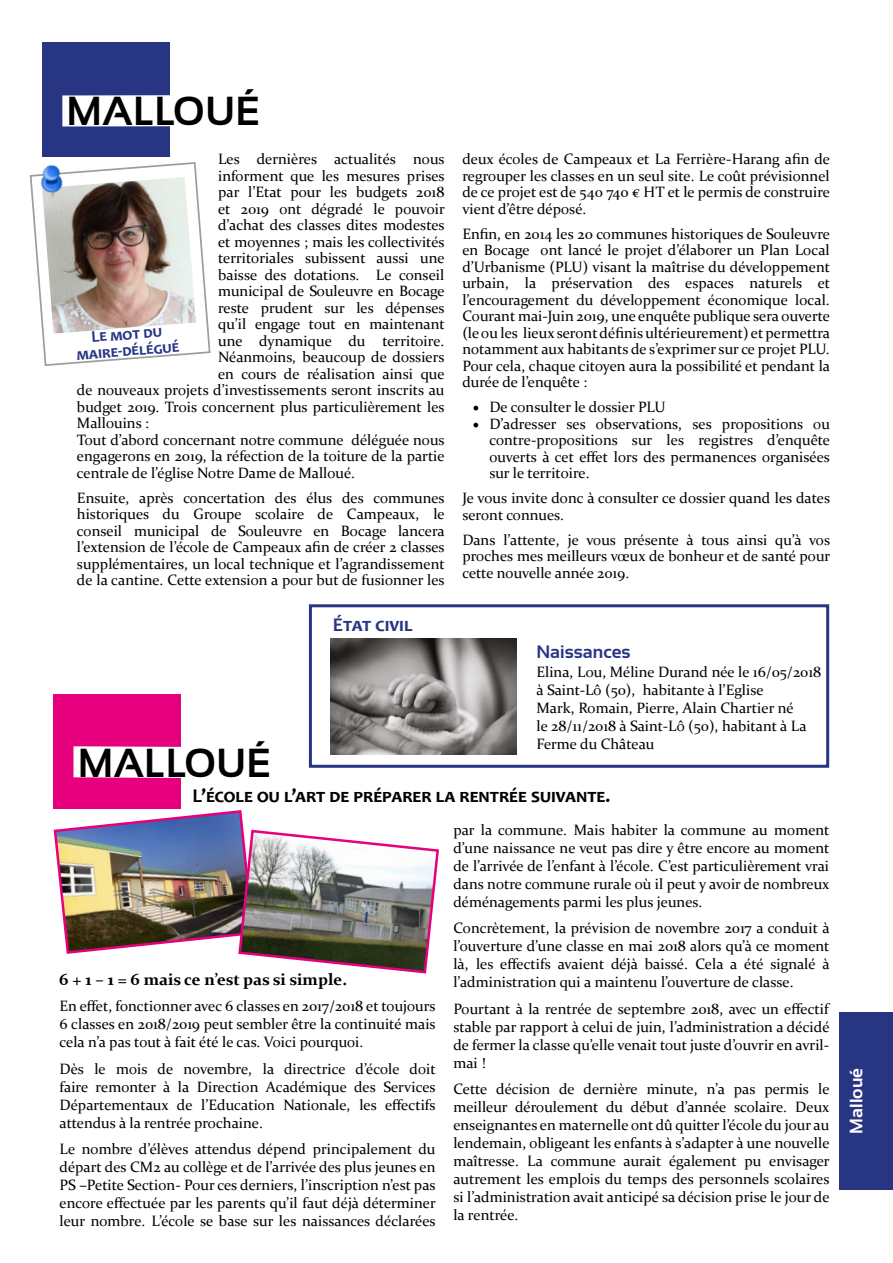
<style>
.page{position:relative;width:893px;height:1263px;background:#fff}
.page>*{position:absolute;margin:0;border:0;box-sizing:border-box;transform-origin:0 0}
.t1{font:700 40.5px "Sansation";color:#000}
.t2{font:700 19.5px "Candara";color:#000}
.t3{font:700 19.5px "Candara";color:#283583}
.t4{font:700 18px "Sansation";color:#283583}
.t5{font:700 18px "Sansation";color:#fff}
.t6{font:700 16.5px "Constantia";color:#000}
.t7{font:700 16.5px/16.5px "Candara";color:#283583;text-align:center}
.t8{font:15px/18px "Constantia";color:#000;text-align:justify}
.s1{font-family:"Minion Pro";font-size:18px}
</style>
<div class="page">
<div style="left:43px;top:43px;width:127px;height:114px;background:#283583"></div>
<div style="left:62px;top:95px;width:108px;height:31px;background:#fff"></div>
<div style="left:840px;top:1012px;width:53px;height:177px;background:#283583"></div>
<svg style="left:29px;top:162px;width:182px;height:204px"></svg>
<img style="left:42px;top:177px;width:154px;height:157px">
<img style="left:30px;top:162px;width:42px;height:40px">
<img style="left:331px;top:638px;width:185px;height:116px">
<div style="left:54px;top:694px;width:127px;height:115px;background:#e6007d"></div>
<div style="left:74px;top:746px;width:107px;height:32px;background:#fff"></div>
<img style="left:53px;top:810px;width:386px;height:164px">
<div style="left:309px;top:604px;width:520px;height:164px;border:3px solid #283583"></div>
<h1 class="t1" style="left:67px;top:89px;width:195px">MALLOUÉ</h1>
<p class="t8" style="left:218px;top:149px;width:228px">Les dernières actualités nous</p>
<p class="t8" style="left:218px;top:166px;width:228px">informent que les mesures prises</p>
<p class="t8" style="left:218px;top:182px;width:228px">par l’Etat pour les budgets 2018</p>
<p class="t8" style="left:218px;top:199px;width:228px">et 2019 ont dégradé le pouvoir</p>
<p class="t8" style="left:218px;top:215px;width:228px">d’achat des classes dites modestes</p>
<p class="t8" style="left:218px;top:232px;width:228px">et moyennes ; mais les collectivités</p>
<p class="t8" style="left:218px;top:248px;width:228px">territoriales subissent aussi une</p>
<p class="t8" style="left:218px;top:265px;width:228px">baisse des dotations. Le conseil</p>
<p class="t8" style="left:218px;top:281px;width:228px">municipal de Souleuvre en Bocage</p>
<p class="t8" style="left:218px;top:298px;width:228px">reste prudent sur les dépenses</p>
<p class="t8" style="left:218px;top:314px;width:228px">qu’il engage tout en maintenant</p>
<p class="t8" style="left:218px;top:331px;width:228px">une dynamique du territoire.</p>
<p class="t8" style="left:218px;top:347px;width:228px">Néanmoins, beaucoup de dossiers</p>
<p class="t8" style="left:218px;top:364px;width:228px">en cours de réalisation ainsi que</p>
<p class="t8" style="left:77px;top:380px;width:369px">de nouveaux projets d’investissements seront inscrits au</p>
<p class="t8" style="left:77px;top:397px;width:369px">budget 2019. Trois concernent plus particulièrement les</p>
<p class="t8" style="left:77px;top:413px;width:74px">Mallouins :</p>
<p class="t8" style="left:77px;top:430px;width:369px">Tout d’abord concernant notre commune déléguée nous</p>
<p class="t8" style="left:77px;top:446px;width:369px">engagerons en 2019, la réfection de la toiture de la partie</p>
<p class="t8" style="left:77px;top:463px;width:280px">centrale de l’église Notre Dame de Malloué.</p>
<p class="t8" style="left:77px;top:488px;width:369px;line-height:16.5px">Ensuite, après concertation des élus des communes historiques du Groupe scolaire de Campeaux, le conseil municipal de Souleuvre en Bocage lancera l’extension de l’école de Campeaux afin de créer 2 classes supplémentaires, un local technique et l’agrandissement de la cantine. Cette extension a pour but de fusionner les</p>
<p class="t7" style="left:75px;top:330px;width:104px;rotate:-5deg">Le mot du maire-délégué</p>
<h2 class="t3" style="left:333px;top:612px;width:81px">État civil</h2>
<p class="t8" style="left:462px;top:150px;width:369px;line-height:16.5px">deux écoles de Campeaux et La Ferrière-Harang afin de regrouper les classes en un seul site. Le coût prévisionnel de ce projet est de 540 740 € HT et le permis de construire vient d’être déposé.</p>
<p class="t8" style="left:462px;top:224px;width:369px;line-height:16.5px">Enfin, en 2014 les 20 communes historiques de Souleuvre en Bocage ont lancé le projet d’élaborer un Plan Local d’Urbanisme (PLU) visant la maîtrise du développement urbain, la préservation des espaces naturels et l’encouragement du développement économique local.<br>Courant mai-Juin 2019, une enquête publique sera ouverte (le ou les lieux seront définis ultérieurement) et permettra notamment aux habitants de s’exprimer sur ce projet PLU.<br>Pour cela, chaque citoyen aura la possibilité et pendant la durée de l’enquête :</p>
<p class="t8" style="left:472px;top:397px;width:195px"><span class="s1">•</span> De consulter le dossier PLU</p>
<p class="t8" style="left:489px;top:414px;width:342px;line-height:16.5px;text-indent:-17px"><span class="s1">•</span> D’adresser ses observations, ses propositions ou contre-propositions sur les registres d’enquête ouverts à cet effet lors des permanences organisées sur le territoire.</p>
<p class="t8" style="left:462px;top:489px;width:369px;line-height:16.5px">Je vous invite donc à consulter ce dossier quand les dates seront connues.</p>
<p class="t8" style="left:462px;top:530px;width:369px;line-height:16.5px">Dans l’attente, je vous présente à tous ainsi qu’à vos proches mes meilleurs vœux de bonheur et de santé pour cette nouvelle année 2019.</p>
<p class="t4" style="left:536px;top:642px;width:96px">Naissances</p>
<p class="t8" style="left:536px;top:662px;width:286px;text-align:left">Elina, Lou, Méline Durand née le 16/05/2018 à Saint-Lô (50), habitante à l’Eglise<br>Mark, Romain, Pierre, Alain Chartier né<br>le 28/11/2018 à Saint-Lô (50), habitant à La Ferme du Château</p>
<h1 class="t1" style="left:78px;top:740px;width:195px">MALLOUÉ</h1>
<h2 class="t2" style="left:193px;top:783px;width:419px">L’école ou l’art de préparer la rentrée suivante.</h2>
<p class="t6" style="left:60px;top:967px;width:289px">6 + 1 – 1 = 6 mais ce n’est pas si simple.</p>
<p class="t8" style="left:60px;top:996px;width:378px">En effet, fonctionner avec 6 classes en 2017/2018 et toujours 6 classes en 2018/2019 peut sembler être la continuité mais cela n’a pas tout à fait été le cas. Voici pourquoi.</p>
<p class="t8" style="left:60px;top:1059px;width:378px">Dès le mois de novembre, la directrice d’école doit faire remonter à la Direction Académique des Services Départementaux de l’Education Nationale, les effectifs attendus à la rentrée prochaine.</p>
<p class="t8" style="left:60px;top:1139px;width:378px">Le nombre d’élèves attendus dépend principalement du départ des CM2 au collège et de l’arrivée des plus jeunes en PS –Petite Section- Pour ces derniers, l’inscription n’est pas encore effectuée par les parents qu’il faut déjà déterminer leur nombre. L’école se base sur les naissances déclarées</p>
<p class="t8" style="left:453px;top:820px;width:378px">par la commune. Mais habiter la commune au moment d’une naissance ne veut pas dire y être encore au moment de l’arrivée de l’enfant à l’école. C’est particulièrement vrai dans notre commune rurale où il peut y avoir de nombreux déménagements parmi les plus jeunes.</p>
<p class="t8" style="left:453px;top:918px;width:378px">Concrètement, la prévision de novembre 2017 a conduit à l’ouverture d’une classe en mai 2018 alors qu’à ce moment là, les effectifs avaient déjà baissé. Cela a été signalé à l’administration qui a maintenu l’ouverture de classe.</p>
<p class="t8" style="left:453px;top:999px;width:378px">Pourtant à la rentrée de septembre 2018, avec un effectif stable par rapport à celui de juin, l’administration a décidé de fermer la classe qu’elle venait tout juste d’ouvrir en avril&shy;mai !</p>
<p class="t8" style="left:453px;top:1079px;width:378px">Cette décision de dernière minute, n’a pas permis le meilleur déroulement du début d’année scolaire. Deux enseignantes en maternelle ont dû quitter l’école du jour au lendemain, obligeant les enfants à s’adapter à une nouvelle maîtresse. La commune aurait également pu envisager autrement les emplois du temps des personnels scolaires si l’administration avait anticipé sa décision prise le jour de la rentrée.</p>
<p class="t5" style="left:846px;top:1133px;width:67px;rotate:-90deg">Malloué</p>
</div>
